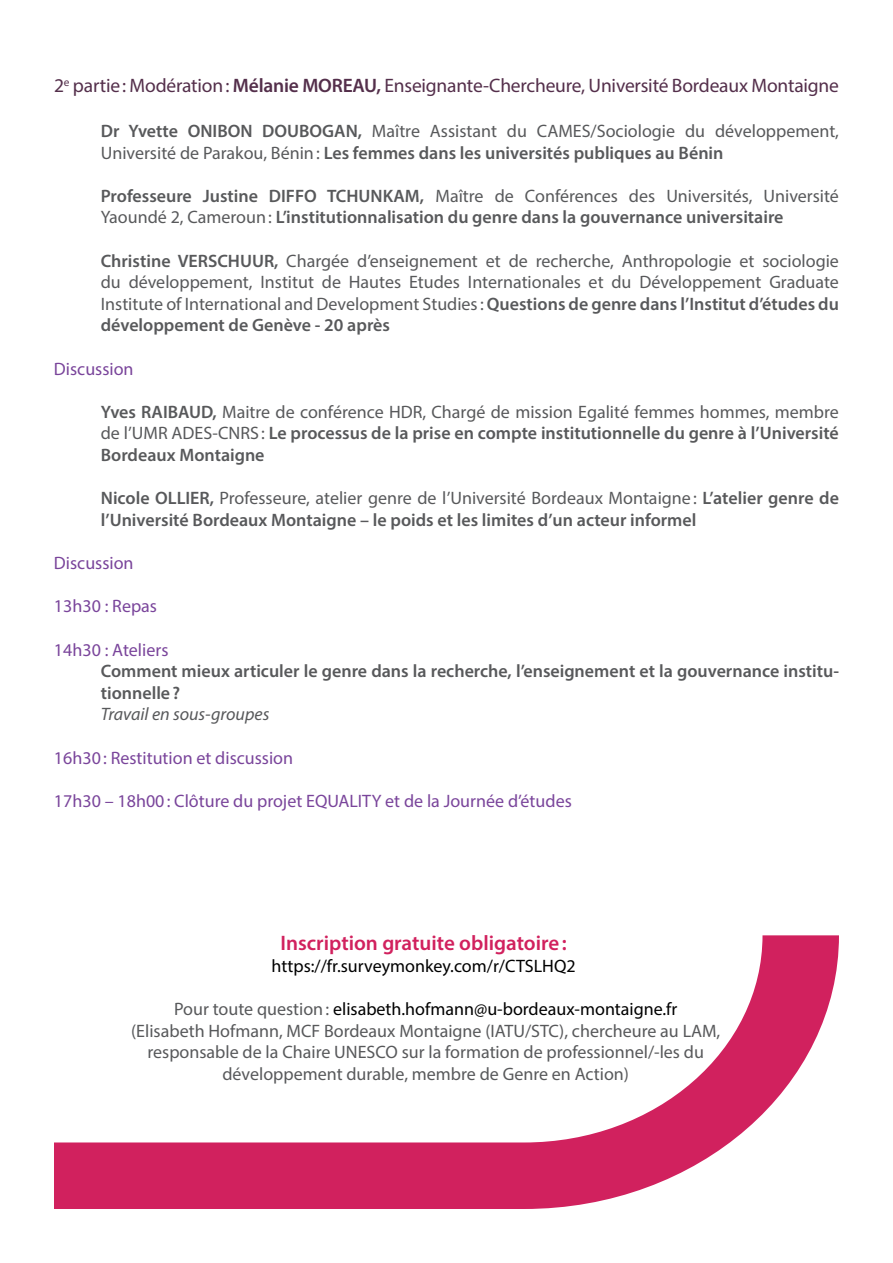
<style>
.page{position:relative;width:893px;height:1263px;background:#fff}
.page>*{position:absolute;margin:0;border:0;box-sizing:border-box;transform-origin:0 0}
.t1{font:600 21px "Myriad Pro";color:#d1215e}
.t2{font:19.5px "Myriad Pro";letter-spacing:-.01em;color:#542f4b}
.t3{font:18px/21.6px "Myriad Pro";color:#58595b}
.t4{font:600 18px/21.6px "Myriad Pro";color:#58595b}
.t5{font:18px "Myriad Pro";color:#7a459b}
.t6{font:18px "Myriad Pro";color:#000}
.t7{font:italic 18px "Myriad Pro";color:#58595b}
.s1{font-weight:600}
.s2{font-weight:400}
.s3{color:#000}
</style>
<div class="page">
<svg style="left:54px;top:935px;width:785px;height:274px"></svg>
<p class="t2" style="left:54px;top:73px;width:786px">2<sup>e</sup> partie: Modération: <span class="s1">Mélanie MOREAU,</span> Enseignante-Chercheure, Université Bordeaux Montaigne</p>
<p class="t3" style="left:101px;top:120px;width:740px"><span class="s1">Dr Yvette ONIBON DOUBOGAN,</span> Maître Assistant du CAMES/Sociologie du développement,<br>Université de Parakou, Bénin: <span class="s1">Les femmes dans les universités publiques au Bénin</span></p>
<p class="t4" style="left:101px;top:185px;width:740px">Professeure Justine DIFFO TCHUNKAM, <span class="s2">Maître de Conférences des Universités, Université<br>Yaoundé 2, Cameroun:</span> L’institutionnalisation du genre dans la gouvernance universitaire</p>
<p class="t3" style="left:101px;top:250px;width:740px;text-align:justify"><span class="s1">Christine VERSCHUUR,</span> Chargée d’enseignement et de recherche, Anthropologie et sociologie du développement, Institut de Hautes Etudes Internationales et du Développement Graduate Institute of International and Development Studies: <span class="s1">Questions de genre dans l’Institut d’études du développement de Genève - 20 après</span></p>
<p class="t5" style="left:54px;top:357px;width:81px">Discussion</p>
<p class="t4" style="left:101px;top:401px;width:740px;text-align:justify">Yves RAIBAUD, <span class="s2">Maitre de conférence HDR, Chargé de mission Egalité femmes hommes, membre de l’UMR ADES-CNRS :</span> Le processus de la prise en compte institutionnelle du genre à l’Université Bordeaux Montaigne</p>
<p class="t4" style="left:101px;top:487px;width:740px">Nicole OLLIER, <span class="s2">Professeure, atelier genre de l’Université Bordeaux Montaigne:</span> L’atelier genre de l’Université Bordeaux Montaigne – le poids et les limites d’un acteur informel</p>
<p class="t5" style="left:54px;top:552px;width:81px">Discussion</p>
<p class="t5" style="left:54px;top:595px;width:105px">13h30 : Repas</p>
<p class="t5" style="left:54px;top:638px;width:116px">14h30 : Ateliers</p>
<p class="t4" style="left:101px;top:660px;width:740px">Comment mieux articuler le genre dans la recherche, l’enseignement et la gouvernance institu&shy;tionnelle?</p>
<p class="t7" style="left:101px;top:703px;width:170px">Travail en sous-groupes</p>
<p class="t5" style="left:54px;top:746px;width:241px">16h30: Restitution et discussion</p>
<p class="t5" style="left:54px;top:789px;width:519px">17h30 – 18h00: Clôture du projet EQUALITY et de la Journée d’études</p>
<p class="t1" style="left:280px;top:930px;width:288px">Inscription gratuite obligatoire:</p>
<p class="t6" style="left:272px;top:955px;width:305px">https://fr.surveymonkey.com/r/CTSLHQ2</p>
<p class="t3" style="left:131px;top:998px;width:591px;text-align:center">Pour toute question: <span class="s3">elisabeth.hofmann@u-bordeaux-montaigne.fr<br></span>(Elisabeth Hofmann, MCF Bordeaux Montaigne (IATU/STC), chercheure au LAM, responsable de la Chaire UNESCO sur la formation de professionnel/-les du développement durable, membre de Genre en Action)</p>
</div>
